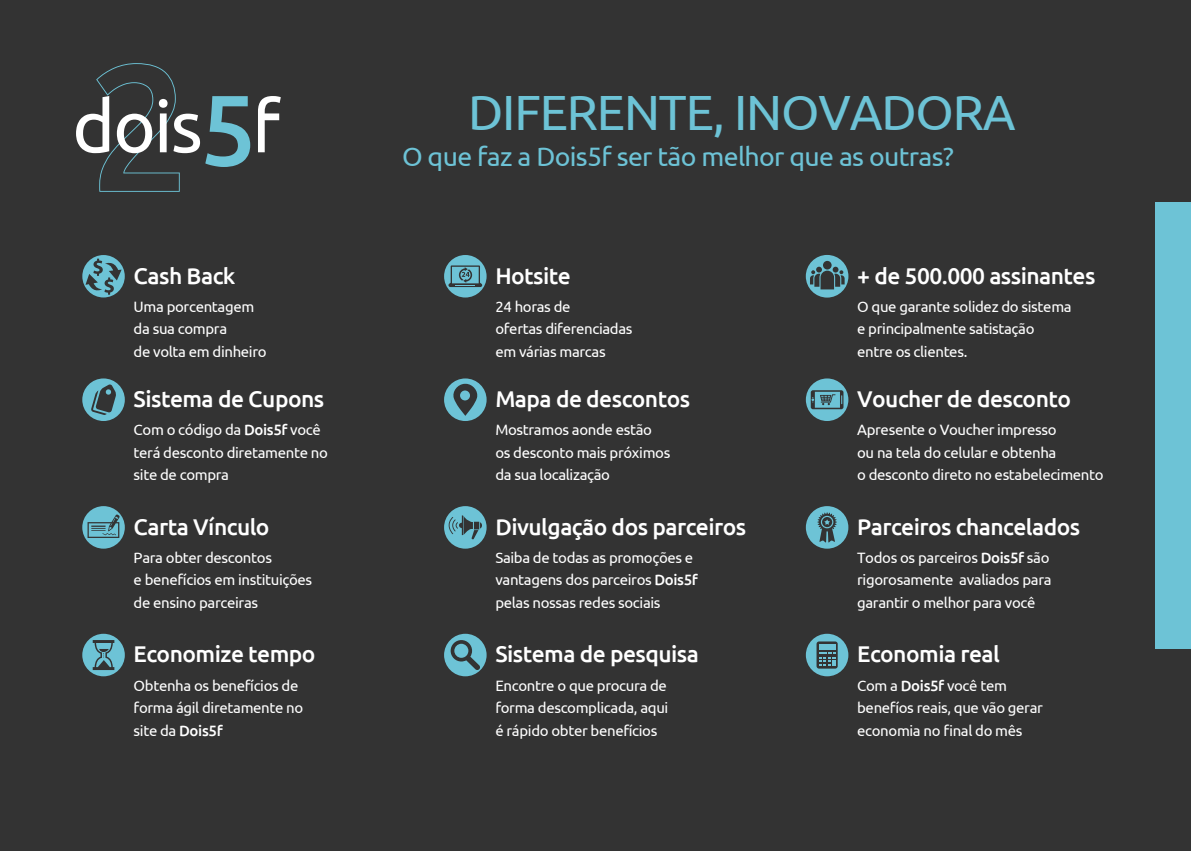
<style>
.page{position:relative;width:1191px;height:851px;background:#fff}
.page>*{position:absolute;margin:0;border:0;box-sizing:border-box;transform-origin:0 0}
.t1{font:49.4px "Ubuntu";letter-spacing:-.025em;color:#6dc3d6}
.t2{font:26.6px "Ubuntu";letter-spacing:-.025em;color:#6dc3d6}
.t3{font:500 22.8px "Ubuntu";letter-spacing:-.025em;color:#fff}
.t4{font:15px/22.4px "Ubuntu";letter-spacing:-.025em;color:#fff}
.s1{font-weight:500}
</style>
<div class="page">
<div style="left:0;top:0;width:1191px;height:850px;background:#333"></div>
<svg style="left:76px;top:63px;width:205px;height:129px"></svg>
<svg style="left:806px;top:378px;width:42px;height:43px"></svg>
<svg style="left:444px;top:633px;width:42px;height:43px"></svg>
<svg style="left:444px;top:506px;width:42px;height:42px"></svg>
<svg style="left:82px;top:633px;width:43px;height:43px"></svg>
<svg style="left:82px;top:506px;width:43px;height:42px"></svg>
<svg style="left:806px;top:506px;width:42px;height:42px"></svg>
<svg style="left:444px;top:378px;width:42px;height:43px"></svg>
<div style="left:460px;top:390px;width:10px;height:10px;background:#6dc3d6;border-radius:50%"></div>
<svg style="left:806px;top:633px;width:42px;height:43px"></svg>
<svg style="left:82px;top:378px;width:43px;height:43px"></svg>
<svg style="left:82px;top:255px;width:43px;height:42px"></svg>
<svg style="left:444px;top:255px;width:42px;height:42px"></svg>
<svg style="left:806px;top:255px;width:42px;height:42px"></svg>
<div style="left:1155px;top:202px;width:36px;height:447px;background:#6dc3d6"></div>
<h1 class="t1" style="left:468px;top:82px;width:549px">DIFERENTE, INOVADORA</h1>
<h2 class="t2" style="left:402px;top:141px;width:553px">O que faz a Dois5f ser tão melhor que as outras?</h2>
<h3 class="t3" style="left:134px;top:261px;width:103px">Cash Back</h3>
<h3 class="t3" style="left:495px;top:261px;width:77px">Hotsite</h3>
<h3 class="t3" style="left:857px;top:261px;width:240px">+ de 500.000 assinantes</h3>
<p class="t4" style="left:134px;top:295px;width:134px">Uma porcentagem da sua compra<br>de volta em dinheiro</p>
<p class="t4" style="left:495px;top:295px;width:139px">24 horas de<br>ofertas diferenciadas em várias marcas</p>
<p class="t4" style="left:857px;top:295px;width:216px">O que garante solidez do sistema e principalmente satistação entre os clientes.</p>
<h3 class="t3" style="left:134px;top:384px;width:192px">Sistema de Cupons</h3>
<h3 class="t3" style="left:495px;top:384px;width:196px">Mapa de descontos</h3>
<h3 class="t3" style="left:857px;top:384px;width:215px">Voucher de desconto</h3>
<p class="t4" style="left:134px;top:418px;width:196px">Com o código da <span class="s1">Dois5f</span> você terá desconto diretamente no site de compra</p>
<p class="t4" style="left:495px;top:418px;width:176px">Mostramos aonde estão os desconto mais próximos da sua localização</p>
<p class="t4" style="left:857px;top:418px;width:248px">Apresente o Voucher impresso<br>ou na tela do celular e obtenha<br>o desconto direto no estabelecimento</p>
<h3 class="t3" style="left:134px;top:512px;width:137px">Carta Vínculo</h3>
<h3 class="t3" style="left:495px;top:512px;width:252px">Divulgação dos parceiros</h3>
<h3 class="t3" style="left:857px;top:512px;width:225px">Parceiros chancelados</h3>
<p class="t4" style="left:134px;top:546px;width:180px">Para obter descontos<br>e benefícios em instituições de ensino parceiras</p>
<p class="t4" style="left:495px;top:546px;width:204px">Saiba de todas as promoções e vantagens dos parceiros <span class="s1">Dois5f </span>pelas nossas redes sociais</p>
<p class="t4" style="left:857px;top:546px;width:196px">Todos os parceiros <span class="s1">Dois5f</span> são rigorosamente avaliados para garantir o melhor para você</p>
<h3 class="t3" style="left:134px;top:639px;width:183px">Economize tempo</h3>
<h3 class="t3" style="left:495px;top:639px;width:205px">Sistema de pesquisa</h3>
<h3 class="t3" style="left:857px;top:639px;width:144px">Economia real</h3>
<p class="t4" style="left:134px;top:673px;width:171px">Obtenha os benefícios de forma ágil diretamente no site da <span class="s1">Dois5f</span></p>
<p class="t4" style="left:495px;top:673px;width:174px;text-align:justify">Encontre o que procura de forma descomplicada, aqui é rápido obter benefícios</p>
<p class="t4" style="left:857px;top:673px;width:187px">Com a <span class="s1">Dois5f</span> você tem benefíos reais, que vão gerar economia no final do mês</p>
</div>
